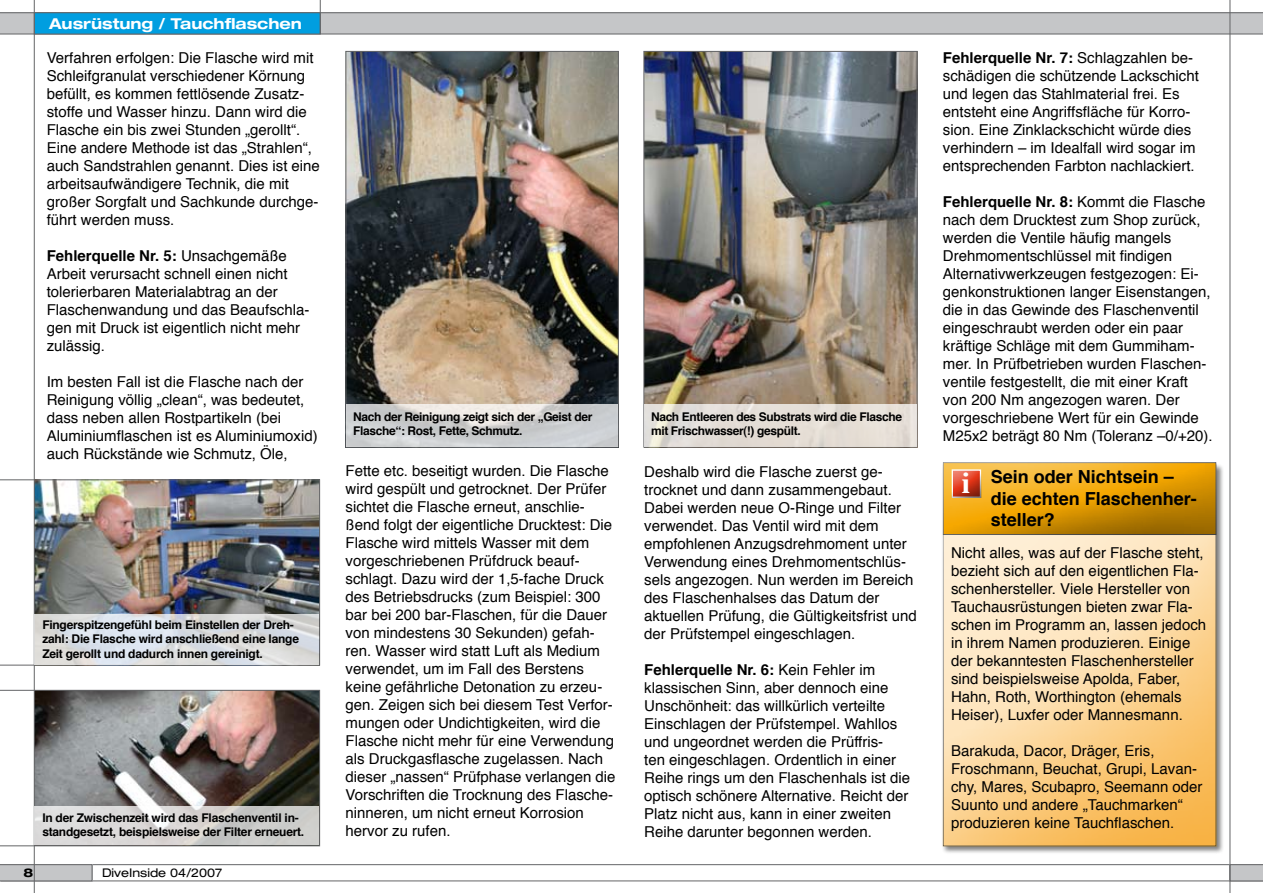
<style>
.page{position:relative;width:1263px;height:893px;background:#fff}
.page>*{position:absolute;margin:0;border:0;box-sizing:border-box;transform-origin:0 0}
.t1{font:700 30px "Times";color:#fff}
.t2{font:700 18px/21.6px "Helvetica";color:#000}
.t3{font:15px/18px "Helvetica";color:#000}
.t4{font:700 expanded 15px "Helvetica Neue";color:#fff}
.t5{font:700 12px/14.4px "Helvetica";letter-spacing:-.02em;color:#000}
.t6{font:expanded 12px "Helvetica Neue";color:#000}
.t7{font:700 expanded 12px "Helvetica Neue";color:#000}
.s1{font-weight:700}
</style>
<div class="page">
<svg style="left:0;top:12px;width:1263px;height:22px"></svg>
<div style="left:34px;top:12px;width:287px;height:22px;background:#009ee0;border:1px solid #646567"></div>
<hr style="left:320px;top:0;width:1px;height:34px;background:#646567">
<svg style="left:0;top:864px;width:1263px;height:17px"></svg>
<img style="left:0;top:479px;width:320px;height:186px">
<img style="left:0;top:690px;width:320px;height:156px">
<img style="left:347px;top:53px;width:270px;height:351px">
<div style="left:345px;top:51px;width:274px;height:397px;border:1px solid #646567"></div>
<img style="left:645px;top:53px;width:270px;height:351px">
<div style="left:643px;top:51px;width:274px;height:397px;border:1px solid #646567"></div>
<hr style="left:1229px;top:0;width:1px;height:893px;background:#646567">
<hr style="left:34px;top:0;width:1px;height:893px;background:#646567">
<div style="left:941px;top:463px;width:289px;height:397px;background:#000;opacity:.5"></div>
<div style="left:942px;top:463px;width:276px;height:386px;background:#f6a800;opacity:.75"></div>
<div style="left:942px;top:461px;width:276px;height:75px;background:#000;opacity:.75"></div>
<div style="left:951px;top:468px;width:33px;height:32px;background:#000;opacity:.75"></div>
<svg style="left:35px;top:614px;width:284px;height:51px"></svg>
<svg style="left:35px;top:806px;width:284px;height:39px"></svg>
<svg style="left:346px;top:404px;width:272px;height:43px;fill:#cdcfd2"></svg>
<svg style="left:644px;top:404px;width:272px;height:43px;fill:#e4ded6"></svg>
<p class="t4" style="left:49px;top:14px;width:254px">Ausrüstung / Tauchflaschen</p>
<p class="t3" style="left:47px;top:48px;width:275px">Verfahren erfolgen: Die Flasche wird mit Schleifgranulat verschiedener Körnung befüllt, es kommen fettlösende Zusatz&shy;stoffe und Wasser hinzu. Dann wird die Flasche ein bis zwei Stunden „gerollt“.<br>Eine andere Methode ist das „Strahlen“, auch Sandstrahlen genannt. Dies ist eine arbeitsaufwändigere Technik, die mit großer Sorgfalt und Sachkunde durchge&shy;führt werden muss.</p>
<p class="t3" style="left:47px;top:246px;width:264px"><span class="s1">Fehlerquelle Nr. 5:</span> Unsachgemäße Arbeit verursacht schnell einen nicht tolerierbaren Materialabtrag an der Flaschenwandung und das Beaufschla&shy;gen mit Druck ist eigentlich nicht mehr zulässig.</p>
<p class="t3" style="left:47px;top:372px;width:272px">Im besten Fall ist die Flasche nach der Reinigung völlig „clean“, was bedeutet, dass neben allen Rostpartikeln (bei Aluminiumflaschen ist es Aluminiumoxid) auch Rückstände wie Schmutz, Öle,</p>
<p class="t5" style="left:42px;top:617px;width:258px">Fingerspitzengefühl beim Einstellen der Dreh&shy;zahl: Die Flasche wird anschließend eine lange<br>Zeit gerollt und dadurch innen gereinigt.</p>
<p class="t5" style="left:42px;top:810px;width:263px">In der Zwischenzeit wird das Flaschenventil in&shy;standgesetzt, beispielsweise der Filter erneuert.</p>
<p class="t7" style="left:24px;top:865px;width:11px">8</p>
<p class="t6" style="left:102px;top:865px;width:122px">DiveInside 04/2007</p>
<p class="t5" style="left:353px;top:409px;width:241px">Nach der Reinigung zeigt sich der „Geist der<br>Flasche“: Rost, Fette, Schmutz.</p>
<p class="t5" style="left:651px;top:409px;width:252px">Nach Entleeren des Substrats wird die Flasche mit Frischwasser(!) gespült.</p>
<p class="t3" style="left:345px;top:461px;width:272px">Fette etc. beseitigt wurden. Die Flasche wird gespült und getrocknet. Der Prüfer sichtet die Flasche erneut, anschlie&shy;ßend folgt der eigentliche Drucktest: Die Flasche wird mittels Wasser mit dem vorgeschriebenen Prüfdruck beauf&shy;schlagt. Dazu wird der 1,5-fache Druck des Betriebsdrucks (zum Beispiel: 300 bar bei 200 bar-Flaschen, für die Dauer von mindestens 30 Sekunden) gefah&shy;ren. Wasser wird statt Luft als Medium verwendet, um im Fall des Berstens keine gefährliche Detonation zu erzeu&shy;gen. Zeigen sich bei diesem Test Verfor&shy;mungen oder Undichtigkeiten, wird die Flasche nicht mehr für eine Verwendung als Druckgasflasche zugelassen. Nach dieser „nassen“ Prüfphase verlangen die Vorschriften die Trocknung des Flasche&shy;ninneren, um nicht erneut Korrosion hervor zu rufen.</p>
<p class="t3" style="left:644px;top:462px;width:274px">Deshalb wird die Flasche zuerst ge&shy;trocknet und dann zusammengebaut.<br>Dabei werden neue O-Ringe und Filter verwendet. Das Ventil wird mit dem empfohlenen Anzugsdrehmoment unter Verwendung eines Drehmomentschlüs&shy;sels angezogen. Nun werden im Bereich des Flaschenhalses das Datum der aktuellen Prüfung, die Gültigkeitsfrist und der Prüfstempel eingeschlagen.</p>
<p class="t3" style="left:644px;top:660px;width:267px"><span class="s1">Fehlerquelle Nr. 6:</span> Kein Fehler im klassischen Sinn, aber dennoch eine Unschönheit: das willkürlich verteilte Einschlagen der Prüfstempel. Wahllos und ungeordnet werden die Prüffris-<br>ten eingeschlagen. Ordentlich in einer Reihe rings um den Flaschenhals ist die optisch schönere Alternative. Reicht der Platz nicht aus, kann in einer zweiten Reihe darunter begonnen werden.</p>
<p class="t3" style="left:943px;top:48px;width:257px"><span class="s1">Fehlerquelle Nr. 7:</span> Schlagzahlen be&shy;schädigen die schützende Lackschicht und legen das Stahlmaterial frei. Es entsteht eine Angriffsfläche für Korro&shy;sion. Eine Zinklackschicht würde dies verhindern – im Idealfall wird sogar im entsprechenden Farbton nachlackiert.</p>
<p class="t3" style="left:943px;top:192px;width:271px"><span class="s1">Fehlerquelle Nr. 8:</span> Kommt die Flasche nach dem Drucktest zum Shop zurück, werden die Ventile häufig mangels Drehmomentschlüssel mit findigen Alternativwerkzeugen festgezogen: Ei&shy;genkonstruktionen langer Eisenstangen, die in das Gewinde des Flaschenventil eingeschraubt werden oder ein paar kräftige Schläge mit dem Gummiham&shy;mer. In Prüfbetrieben wurden Flaschen&shy;ventile festgestellt, die mit einer Kraft von 200 Nm angezogen waren. Der vorgeschriebene Wert für ein Gewinde M25x2 beträgt 80 Nm (Toleranz –0/+20).</p>
<h1 class="t1" style="left:962px;top:454px;width:10px">i</h1>
<p class="t2" style="left:991px;top:465px;width:208px">Sein oder Nichtsein – die echten Flaschenher&shy;steller?</p>
<p class="t3" style="left:951px;top:543px;width:257px">Nicht alles, was auf der Flasche steht, bezieht sich auf den eigentlichen Fla&shy;schenhersteller. Viele Hersteller von Tauchausrüstungen bieten zwar Fla&shy;schen im Programm an, lassen jedoch in ihrem Namen produzieren. Einige der bekanntesten Flaschenhersteller sind beispielsweise Apolda, Faber, Hahn, Roth, Worthington (ehemals Heiser), Luxfer oder Mannesmann.</p>
<p class="t3" style="left:951px;top:741px;width:253px">Barakuda, Dacor, Dräger, Eris, Froschmann, Beuchat, Grupi, Lavan&shy;chy, Mares, Scubapro, Seemann oder Suunto und andere „Tauchmarken“ produzieren keine Tauchflaschen.</p>
</div>
